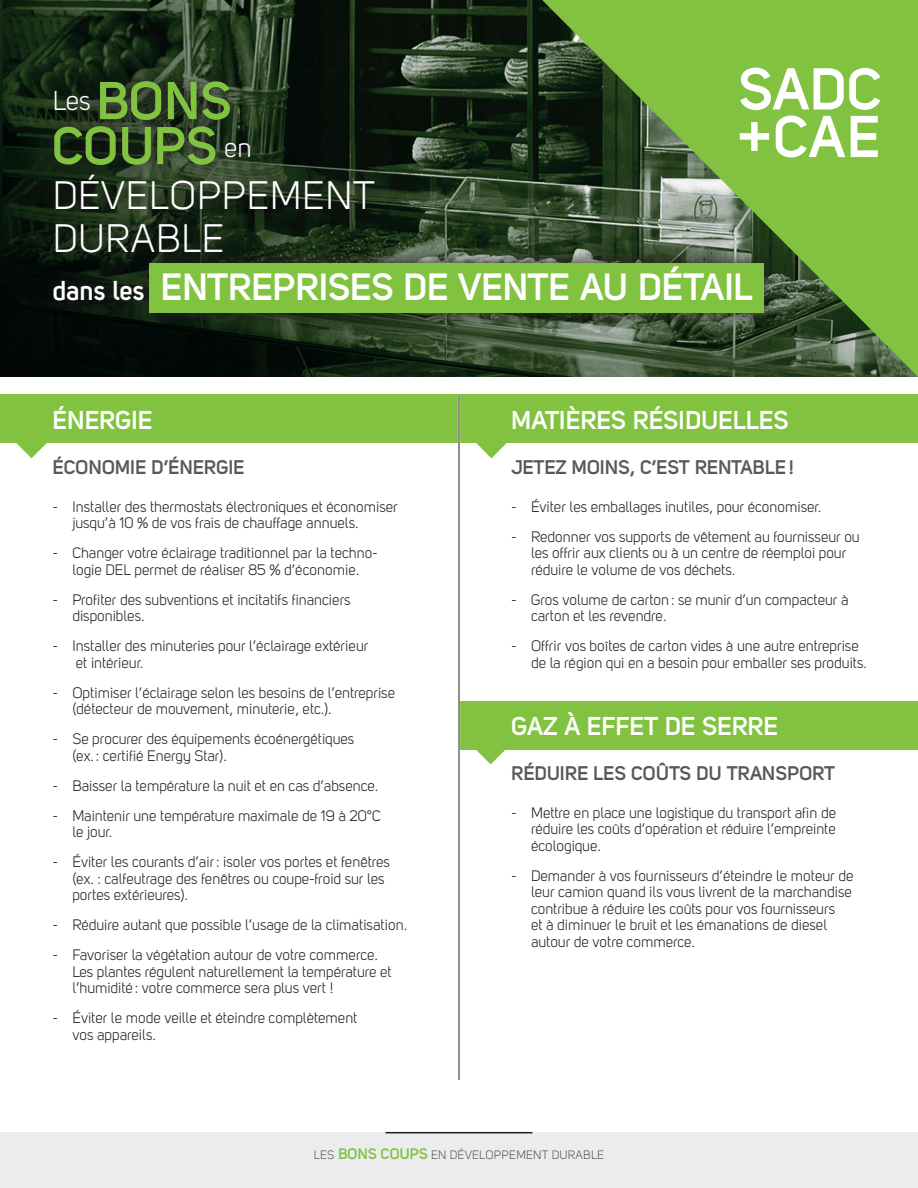
<style>
.page{position:relative;width:918px;height:1188px;background:#fff}
.page>*{position:absolute;margin:0;border:0;box-sizing:border-box;transform-origin:0 0}
.t1{font:700 52.5px/45px "Uni Sans Semi";color:#81c340}
.t2{font:39.3px/42.5px "Uni Sans Book";letter-spacing:.02em;color:#fff}
.t3{font:700 37.5px "Uni Sans Semi";color:#fff}
.t4{font:700 25.5px "Uni Sans Semi";color:#fff}
.t5{font:700 19.5px "Uni Sans Semi";color:#57585a}
.t6{font:15px/16.5px "Uni Sans Book";color:#231f20}
.t7{font:12px "Uni Sans Book";letter-spacing:.02em;color:#57585a}
.s1{font-family:"Uni Sans Book";font-weight:400;font-size:27px;color:#fff}
.s2{font-size:27px}
.s3{font-family:"Uni Sans Semi";font-weight:700;font-size:15px;color:#81c340}
</style>
<div class="page">
<div style="left:0;top:1132px;width:918px;height:56px;background:#ececee"></div>
<hr style="left:386px;top:1132px;width:146px;height:1px;background:#231f20">
<div style="left:0;top:395px;width:459px;height:48px;background:#81c340"></div>
<div style="left:460px;top:395px;width:458px;height:48px;background:#81c340"></div>
<svg style="left:16px;top:443px;width:31px;height:15px"></svg>
<svg style="left:476px;top:443px;width:31px;height:15px"></svg>
<div style="left:459px;top:701px;width:459px;height:48px;background:#81c340"></div>
<svg style="left:469px;top:749px;width:43px;height:15px"></svg>
<img style="left:0;top:0;width:542px;height:377px">
<svg style="left:542px;top:0;width:376px;height:377px;background:#64903f"></svg>
<svg style="left:740px;top:68px;width:140px;height:90px"></svg>
<svg style="left:39px;top:66px;width:349px;height:182px;background:#1b2a19"></svg>
<svg style="left:39px;top:248px;width:740px;height:80px;background:#273525"></svg>
<div style="left:149px;top:263px;width:615px;height:50px;background:#81c340"></div>
<hr style="left:458px;top:395px;width:2px;height:625px;background:#fff">
<hr style="left:459px;top:395px;width:1px;height:685px;background:#231f20">
<h1 class="t1" style="left:53px;top:77px;width:201px"><sup>Les</sup> BONS<br>COUPS <span class="s1">en</span></h1>
<h2 class="t2" style="left:53px;top:174px;width:323px">DÉVELOPPEMENT<br>DURABLE</h2>
<h3 class="t3" style="left:53px;top:264px;width:702px"><span class="s2">dans les</span> ENTREPRISES DE VENTE AU DÉTAIL</h3>
<h3 class="t4" style="left:53px;top:405px;width:101px">ÉNERGIE</h3>
<h3 class="t5" style="left:53px;top:455px;width:193px">ÉCONOMIE D’ÉNERGIE</h3>
<p class="t6" style="left:72px;top:498px;width:327px;text-indent:-20px">- Installer des thermostats électroniques et économiser jusqu’à 10 % de vos frais de chauffage annuels.</p>
<p class="t6" style="left:53px;top:545px;width:326px;text-align:center">- Changer votre éclairage traditionnel par la techno&shy;logie DEL permet de réaliser 85 % d’économie.</p>
<p class="t6" style="left:72px;top:591px;width:280px;text-indent:-20px">- Profiter des subventions et incitatifs financiers disponibles.</p>
<p class="t6" style="left:76px;top:638px;width:294px;text-indent:-23px">- Installer des minuteries pour l’éclairage extérieur et intérieur.</p>
<p class="t6" style="left:72px;top:684px;width:324px;text-indent:-20px">- Optimiser l’éclairage selon les besoins de l’entreprise (détecteur de mouvement, minuterie, etc.).</p>
<p class="t6" style="left:72px;top:731px;width:283px;text-indent:-20px">- Se procurer des équipements écoénergétiques (ex. : certifié Energy Star).</p>
<p class="t6" style="left:53px;top:777px;width:327px">- Baisser la température la nuit et en cas d’absence.</p>
<p class="t6" style="left:72px;top:807px;width:310px;text-indent:-20px">- Maintenir une température maximale de 19 à 20°C le jour.</p>
<p class="t6" style="left:72px;top:854px;width:319px;text-indent:-20px">- Éviter les courants d’air: isoler vos portes et fenêtres (ex. : calfeutrage des fenêtres ou coupe-froid sur les portes extérieures).</p>
<p class="t6" style="left:53px;top:917px;width:356px">- Réduire autant que possible l’usage de la climatisation.</p>
<p class="t6" style="left:72px;top:947px;width:321px;text-indent:-19px">- Favoriser la végétation autour de votre commerce.<br>Les plantes régulent naturellement la température et l’humidité : votre commerce sera plus vert !</p>
<p class="t6" style="left:72px;top:1010px;width:286px;text-indent:-20px">- Éviter le mode veille et éteindre complètement vos appareils.</p>
<h3 class="t4" style="left:512px;top:405px;width:279px">MATIÈRES RÉSIDUELLES</h3>
<h3 class="t5" style="left:512px;top:455px;width:284px">JETEZ MOINS, C’EST RENTABLE!</h3>
<p class="t6" style="left:512px;top:498px;width:311px">- Éviter les emballages inutiles, pour économiser.</p>
<p class="t6" style="left:531px;top:528px;width:330px;text-indent:-20px">- Redonner vos supports de vêtement au fournisseur ou les offrir aux clients ou à un centre de réemploi pour réduire le volume de vos déchets.</p>
<p class="t6" style="left:531px;top:591px;width:319px;text-indent:-20px">- Gros volume de carton: se munir d’un compacteur à carton et les revendre.</p>
<p class="t6" style="left:531px;top:638px;width:337px;text-indent:-20px">- Offrir vos boîtes de carton vides à une autre entreprise de la région qui en a besoin pour emballer ses produits.</p>
<h3 class="t4" style="left:512px;top:711px;width:268px">GAZ À EFFET DE SERRE</h3>
<h3 class="t5" style="left:512px;top:761px;width:325px">RÉDUIRE LES COÛTS DU TRANSPORT</h3>
<p class="t6" style="left:531px;top:804px;width:307px;text-align:justify;text-indent:-20px">- Mettre en place une logistique du transport afin de réduire les coûts d’opération et réduire l’empreinte écologique.</p>
<p class="t6" style="left:531px;top:867px;width:324px;text-indent:-20px">- Demander à vos fournisseurs d’éteindre le moteur de leur camion quand ils vous livrent de la marchandise contribue à réduire les coûts pour vos fournisseurs<br>et à diminuer le bruit et les émanations de diesel autour de votre commerce.</p>
<p class="t7" style="left:314px;top:1148px;width:292px">LES <span class="s3">BONS COUPS</span> EN DÉVELOPPEMENT DURABLE</p>
</div>
